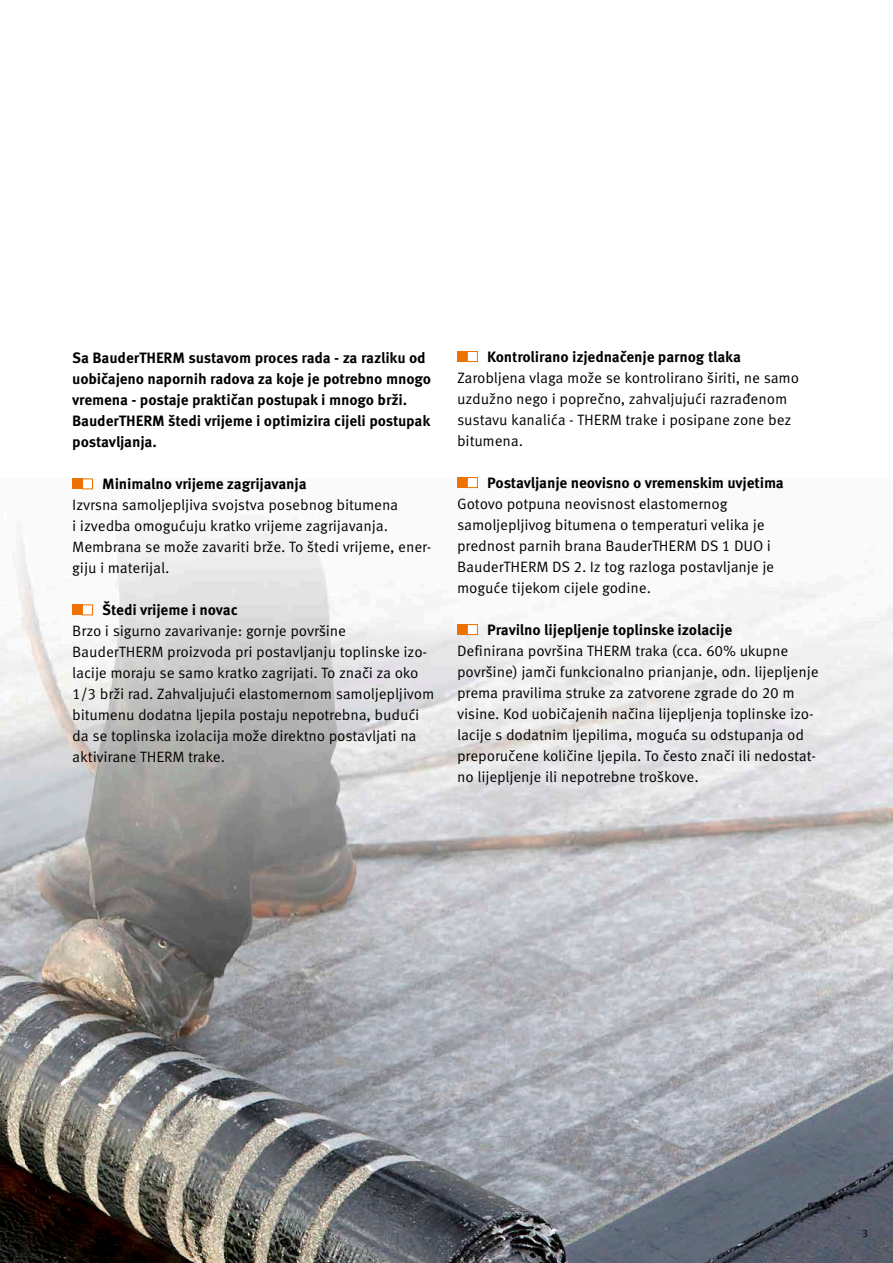
<style>
.page{position:relative;width:893px;height:1263px;background:#fff}
.page>*{position:absolute;margin:0;border:0;box-sizing:border-box;transform-origin:0 0}
.t1{font:15px/21px "Meta Correspondence Pro";letter-spacing:-.01em;color:#000}
.t2{font:700 15px/21px "Meta Correspondence Pro";letter-spacing:-.01em;color:#000}
.t3{font:12px "Meta Correspondence Pro";color:#676b6e}
</style>
<div class="page">
<img style="left:0;top:480px;width:893px;height:783px">
<div style="left:72px;top:479px;width:10px;height:10px;background:#ed7201"></div>
<svg style="left:82px;top:478px;width:11px;height:11px"></svg>
<div style="left:72px;top:605px;width:10px;height:10px;background:#ed7201"></div>
<svg style="left:82px;top:604px;width:11px;height:11px"></svg>
<div style="left:457px;top:351px;width:10px;height:11px;background:#ed7201"></div>
<svg style="left:467px;top:351px;width:11px;height:11px"></svg>
<div style="left:457px;top:477px;width:10px;height:11px;background:#ed7201"></div>
<svg style="left:467px;top:477px;width:11px;height:11px"></svg>
<div style="left:457px;top:624px;width:10px;height:11px;background:#ed7201"></div>
<svg style="left:467px;top:624px;width:11px;height:11px"></svg>
<p class="t2" style="left:72px;top:346px;width:360px">Sa BauderTHERM sustavom proces rada - za razliku od uobičajeno napornih radova za koje je potrebno mnogo vremena - postaje praktičan postupak i mnogo brži.<br>BauderTHERM štedi vrijeme i optimizira cijeli postupak postavljanja.</p>
<p class="t2" style="left:102px;top:472px;width:206px">Minimalno vrijeme zagrijavanja</p>
<p class="t1" style="left:72px;top:494px;width:361px">Izvrsna samoljepljiva svojstva posebnog bitumena<br>i izvedba omogućuju kratko vrijeme zagrijavanja.<br>Membrana se može zavariti brže. To štedi vrijeme, ener&shy;giju i materijal.</p>
<p class="t2" style="left:102px;top:598px;width:137px">Štedi vrijeme i novac</p>
<p class="t1" style="left:72px;top:620px;width:364px">Brzo i sigurno zavarivanje: gornje površine BauderTHERM proizvoda pri postavljanju toplinske izo&shy;lacije moraju se samo kratko zagrijati. To znači za oko 1/3 brži rad. Zahvaljujući elastomernom samoljepljivom bitumenu dodatna ljepila postaju nepotrebna, budući da se toplinska izolacija može direktno postavljati na aktivirane THERM trake.</p>
<p class="t2" style="left:487px;top:345px;width:255px">Kontrolirano izjednačenje parnog tlaka</p>
<p class="t1" style="left:457px;top:366px;width:344px">Zarobljena vlaga može se kontrolirano širiti, ne samo uzdužno nego i poprečno, zahvaljujući razrađenom sustavu kanalića - THERM trake i posipane zone bez bitumena.</p>
<p class="t2" style="left:487px;top:471px;width:298px">Postavljanje neovisno o vremenskim uvjetima</p>
<p class="t1" style="left:457px;top:492px;width:319px">Gotovo potpuna neovisnost elastomernog samoljepljivog bitumena o temperaturi velika je prednost parnih brana BauderTHERM DS 1 DUO i BauderTHERM DS 2. Iz tog razloga postavljanje je moguće tijekom cijele godine.</p>
<p class="t2" style="left:487px;top:618px;width:247px">Pravilno lijepljenje toplinske izolacije</p>
<p class="t1" style="left:457px;top:639px;width:363px">Definirana površina THERM traka (cca. 60% ukupne površine) jamči funkcionalno prianjanje, odn. lijepljenje prema pravilima struke za zatvorene zgrade do 20 m visine. Kod uobičajenih načina lijepljenja toplinske izo&shy;lacije s dodatnim ljepilima, moguća su odstupanja od preporučene količine ljepila. To često znači ili nedostat&shy;no lijepljenje ili nepotrebne troškove.</p>
<p class="t3" style="left:853px;top:1226px;width:17px">3<sup>3</sup></p>
</div>
